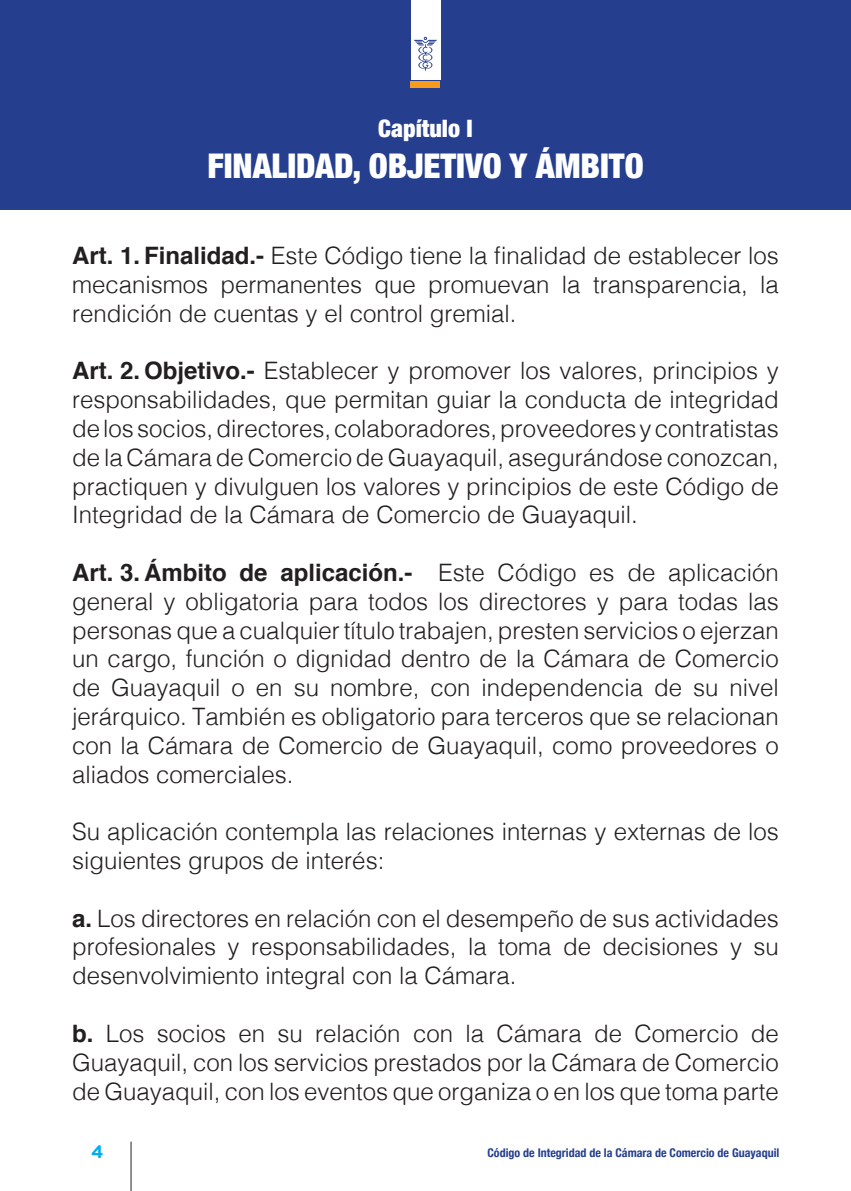
<style>
.page{position:relative;width:851px;height:1191px;background:#fff}
.page>*{position:absolute;margin:0;border:0;box-sizing:border-box;transform-origin:0 0}
.t1{font:900 condensed 34px "Helvetica Neue";color:#fff}
.t2{font:300 24px/28.8px "Helvetica";color:#231f20;text-align:justify}
.t3{font:900 condensed 24px "Helvetica Neue";color:#fff}
.t4{font:700 18px "Gotham";color:#00aeef}
.t5{font:700 condensed 12px "Helvetica Neue";color:#253f8e}
.s1{font-weight:700}
</style>
<div class="page">
<hr style="left:131px;top:1141px;width:1px;height:50px;background:#231f20">
<div style="left:0;top:0;width:850px;height:210px;background:#253f8e"></div>
<svg style="left:410px;top:0;width:30px;height:88px;background:#e7e2e0"></svg>
<p class="t3" style="left:378px;top:108px;width:96px">Capítulo I</p>
<h1 class="t1" style="left:207px;top:137px;width:437px">FINALIDAD, OBJETIVO Y ÁMBITO</h1>
<p class="t2" style="left:72px;top:239px;width:708px"><span class="s1">Art. 1. Finalidad.-</span> Este Código tiene la finalidad de establecer los mecanismos permanentes que promuevan la transparencia, la rendición de cuentas y el control gremial.</p>
<p class="t2" style="left:72px;top:355px;width:708px"><span class="s1">Art. 2. Objetivo.-</span> Establecer y promover los valores, principios y responsabilidades, que permitan guiar la conducta de integridad de los socios, directores, colaboradores, proveedores y contratistas de la Cámara de Comercio de Guayaquil, asegurándose conozcan, practiquen y divulguen los valores y principios de este Código de Integridad de la Cámara de Comercio de Guayaquil.</p>
<p class="t2" style="left:72px;top:556px;width:708px"><span class="s1">Art. 3. Ámbito de aplicación.-</span> Este Código es de aplicación general y obligatoria para todos los directores y para todas las personas que a cualquier título trabajen, presten servicios o ejerzan un cargo, función o dignidad dentro de la Cámara de Comercio de Guayaquil o en su nombre, con independencia de su nivel jerárquico. También es obligatorio para terceros que se relacionan con la Cámara de Comercio de Guayaquil, como proveedores o aliados comerciales.</p>
<p class="t2" style="left:72px;top:815px;width:708px">Su aplicación contempla las relaciones internas y externas de los siguientes grupos de interés:</p>
<p class="t2" style="left:72px;top:902px;width:708px"><span class="s1">a.</span> Los directores en relación con el desempeño de sus actividades profesionales y responsabilidades, la toma de decisiones y su desenvolvimiento integral con la Cámara.</p>
<p class="t2" style="left:72px;top:1017px;width:708px"><span class="s1">b.</span> Los socios en su relación con la Cámara de Comercio de Guayaquil, con los servicios prestados por la Cámara de Comercio de Guayaquil, con los eventos que organiza o en los que toma parte</p>
<p class="t4" style="left:91px;top:1141px;width:14px">4</p>
<p class="t5" style="left:487px;top:1142px;width:293px">Código de Integridad de la Cámara de Comercio de Guayaquil</p>
</div>
